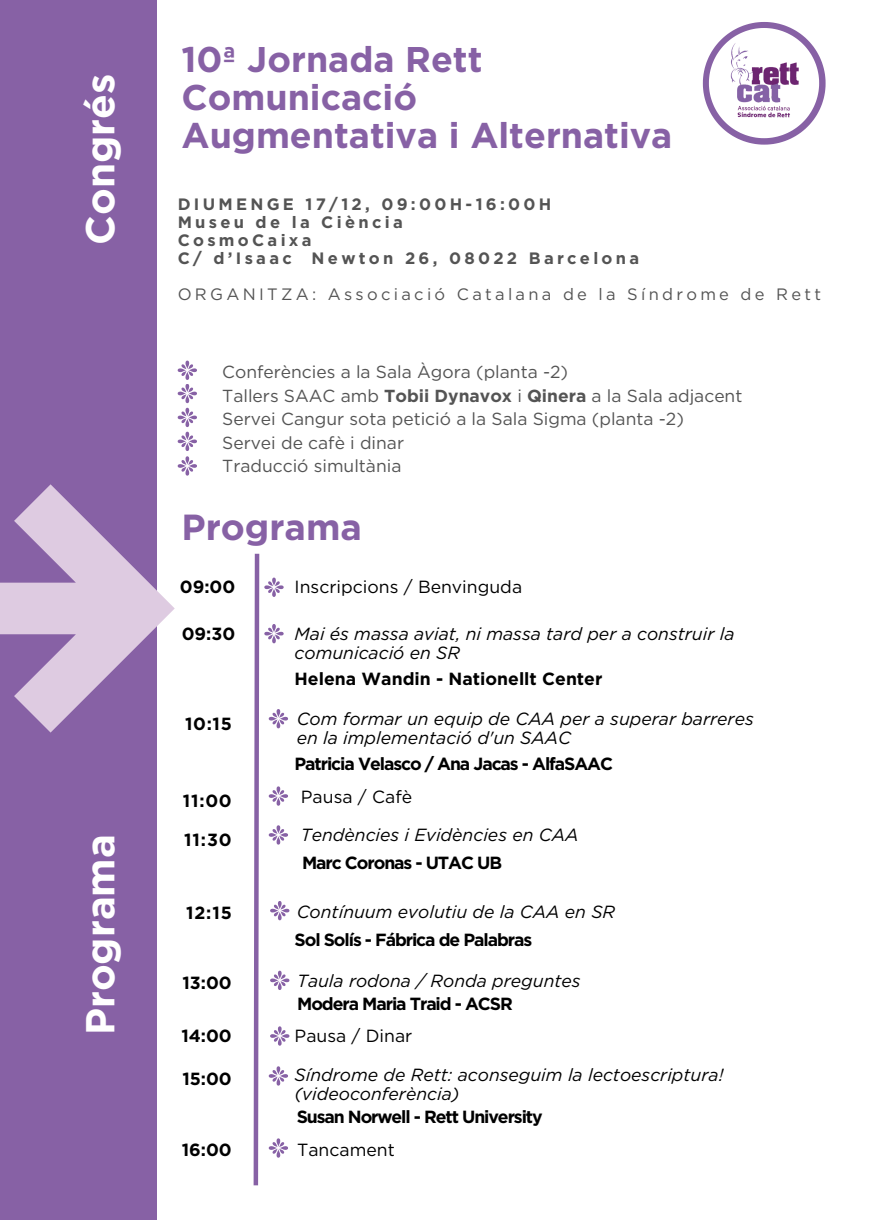
<style>
.page{position:relative;width:893px;height:1221px;background:#fff}
.page>*{position:absolute;margin:0;border:0;box-sizing:border-box;transform-origin:0 0}
.t1{font:700 40.35px "Gotham";color:#fff}
.t2{font:700 36.3px "Gotham";color:#8761a5}
.t3{font:700 35.7px "Gotham";color:#8761a5}
.t4{font:italic 17.55px/19px "Gotham";color:#000}
.t5{font:700 17.55px "Gotham";letter-spacing:-.06em;color:#000}
.t6{font:17.55px "Gotham";color:#000}
.t7{font:700 17.55px "Gotham";color:#000}
.t8{font:17.4px "Gotham";color:#545454}
.t9{font:700 16.5px "Gotham";letter-spacing:.2em;color:#545454}
.t10{font:16.5px "Gotham";letter-spacing:.2em;color:#545454}
.s1{font-weight:700}
</style>
<div class="page">
<div style="left:0;top:0;width:156px;height:1220px;background:#8761a5"></div>
<svg style="left:178px;top:361px;width:19px;height:114px"></svg>
<svg style="left:0;top:484px;width:175px;height:248px;fill:#decbe1"></svg>
<svg style="left:253px;top:553px;width:36px;height:633px"></svg>
<svg style="left:736px;top:22px;width:56px;height:122px"></svg>
<img style="left:702px;top:28px;width:124px;height:110px">
<p class="t1" style="left:76px;top:245px;width:172px;rotate:-90deg">Congrés</p>
<p class="t1" style="left:76px;top:1035px;width:202px;rotate:-90deg">Programa</p>
<p class="t3" style="left:181px;top:38px;width:302px">10ª Jornada Rett</p>
<p class="t3" style="left:181px;top:76px;width:237px">Comunicació</p>
<p class="t3" style="left:181px;top:113px;width:492px">Augmentativa i Alternativa</p>
<p class="t9" style="left:178px;top:194px;width:375px">DIUMENGE 17/12, 09:00H-16:00H</p>
<p class="t9" style="left:178px;top:212px;width:226px">Museu de la Ciència</p>
<p class="t9" style="left:178px;top:230px;width:135px">CosmoCaixa</p>
<p class="t9" style="left:178px;top:248px;width:463px">C/ d’Isaac Newton 26, 08022 Barcelona</p>
<p class="t10" style="left:178px;top:284px;width:644px">ORGANITZA: Associació Catalana de la Síndrome de Rett</p>
<p class="t8" style="left:222px;top:361px;width:347px">Conferències a la Sala Àgora (planta -2)</p>
<p class="t8" style="left:222px;top:385px;width:521px">Tallers SAAC amb <span class="s1">Tobii Dynavox</span> i <span class="s1">Qinera</span> a la Sala adjacent</p>
<p class="t8" style="left:222px;top:408px;width:463px">Servei Cangur sota petició a la Sala Sigma (planta -2)</p>
<p class="t8" style="left:222px;top:432px;width:183px">Servei de cafè i dinar</p>
<p class="t8" style="left:222px;top:456px;width:181px">Traducció simultània</p>
<p class="t2" style="left:181px;top:505px;width:182px">Programa</p>
<p class="t5" style="left:180px;top:576px;width:57px">09:00</p>
<p class="t5" style="left:182px;top:623px;width:55px">09:30</p>
<p class="t6" style="left:294px;top:576px;width:229px">Inscripcions / Benvinguda</p>
<p class="t4" style="left:294px;top:624px;width:441px">Mai és massa aviat, ni massa tard per a construir la comunicació en SR</p>
<p class="t7" style="left:294px;top:668px;width:309px">Helena Wandin - Nationellt Center</p>
<p class="t5" style="left:185px;top:713px;width:48px">10:15</p>
<p class="t4" style="left:296px;top:709px;width:458px">Com formar un equip de CAA per a superar barreres en la implementació d'un SAAC</p>
<p class="t5" style="left:294px;top:753px;width:320px">Patricia Velasco / Ana Jacas - AlfaSAAC</p>
<p class="t5" style="left:183px;top:790px;width:50px">11:00</p>
<p class="t5" style="left:184px;top:829px;width:49px">11:30</p>
<p class="t6" style="left:301px;top:786px;width:113px">Pausa / Cafè</p>
<p class="t4" style="left:301px;top:825px;width:279px">Tendències i Evidències en CAA</p>
<p class="t5" style="left:302px;top:852px;width:201px">Marc Coronas - UTAC UB</p>
<p class="t5" style="left:186px;top:902px;width:47px">12:15</p>
<p class="t4" style="left:296px;top:902px;width:320px">Contínuum evolutiu de la CAA en SR</p>
<p class="t5" style="left:294px;top:929px;width:239px">Sol Solís - Fábrica de Palabras</p>
<p class="t5" style="left:182px;top:972px;width:51px">13:00</p>
<p class="t4" style="left:297px;top:970px;width:285px">Taula rodona / Ronda preguntes</p>
<p class="t5" style="left:297px;top:992px;width:217px">Modera Maria Traid - ACSR</p>
<p class="t5" style="left:181px;top:1025px;width:52px">14:00</p>
<p class="t6" style="left:294px;top:1025px;width:119px">Pausa / Dinar</p>
<p class="t5" style="left:182px;top:1068px;width:51px">15:00</p>
<p class="t4" style="left:294px;top:1065px;width:430px">Síndrome de Rett: aconseguim la lectoescriptura! (videoconferència)</p>
<p class="t5" style="left:296px;top:1106px;width:247px">Susan Norwell - Rett University</p>
<p class="t5" style="left:182px;top:1138px;width:51px">16:00</p>
<p class="t6" style="left:297px;top:1139px;width:99px">Tancament</p>
</div>
